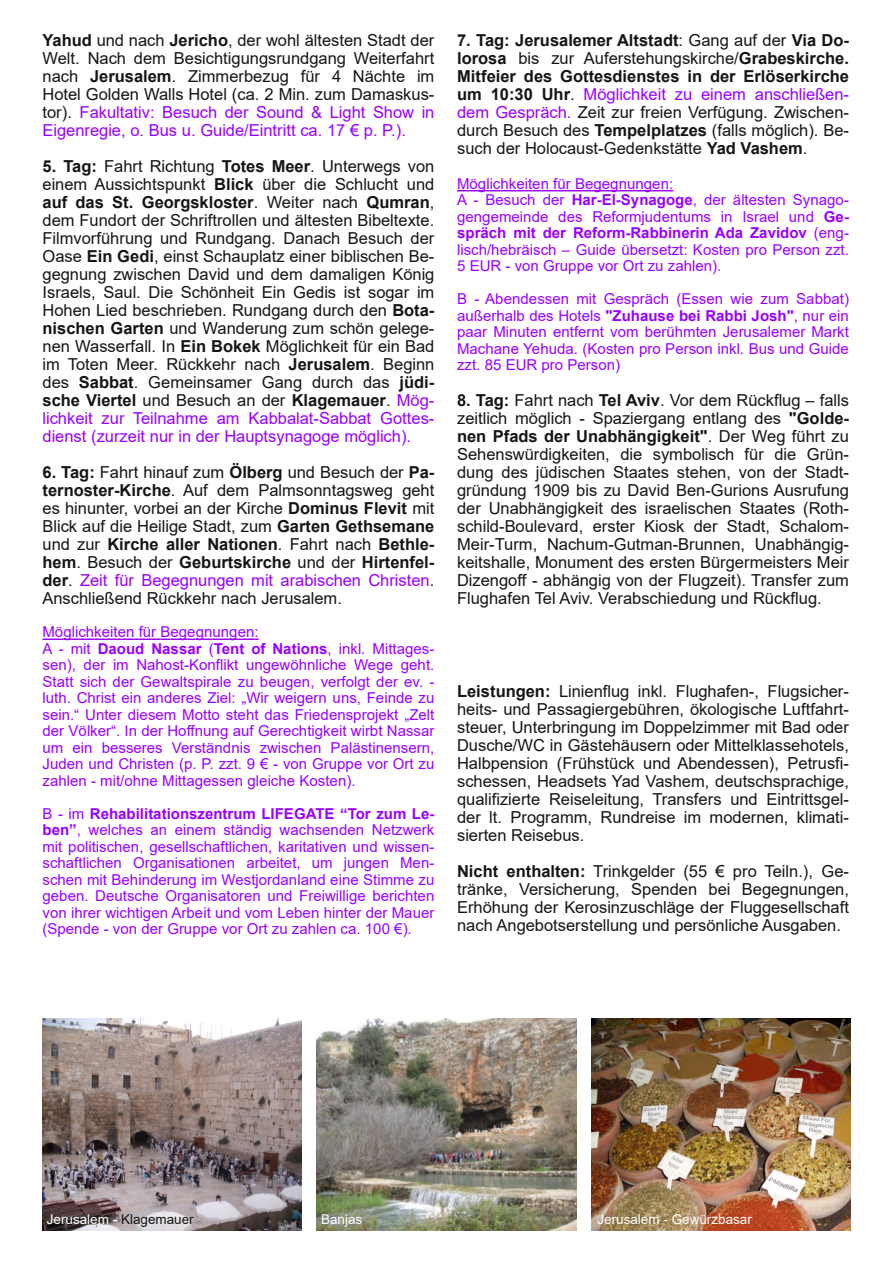
<style>
.page{position:relative;width:893px;height:1263px;background:#fff}
.page>*{position:absolute;margin:0;border:0;box-sizing:border-box;transform-origin:0 0}
.t1{font:16.5px/18px "Arial";color:#171513;text-align:justify}
.t2{font:15px/16.5px "Arial";letter-spacing:.005em;color:#90f}
.t3{font:13.5px "Arial";color:#fff}
.s1{font-weight:700}
.s2{color:#90f}
.s3{color:#171513}
</style>
<div class="page">
<img style="left:317px;top:1018px;width:259px;height:212px">
<svg style="left:43px;top:638px;width:216px;height:2px"></svg>
<svg style="left:457px;top:190px;width:216px;height:1px"></svg>
<img style="left:43px;top:1018px;width:259px;height:213px">
<img style="left:591px;top:1018px;width:259px;height:213px">
<p class="t1" style="left:43px;top:31px;width:393px"><span class="s1">Yahud</span> und nach <span class="s1">Jericho</span>, der wohl ältesten Stadt der Welt. Nach dem Besichtigungsrundgang Weiterfahrt nach <span class="s1">Jerusalem</span>. Zimmerbezug für 4 Nächte im Hotel Golden Walls Hotel (ca. 2 Min. zum Damaskus&shy;tor). <span class="s2">Fakultativ: Besuch der Sound &amp; Light Show in Eigenregie, o. Bus u. Guide/Eintritt ca. 17 € p. P.).</span></p>
<p class="t1" style="left:43px;top:157px;width:393px"><span class="s1">5. Tag:</span> Fahrt Richtung <span class="s1">Totes Meer</span>. Unterwegs von einem Aussichtspunkt <span class="s1">Blick</span> über die Schlucht und <span class="s1">auf das St. Georgskloster</span>. Weiter nach <span class="s1">Qumran</span>, dem Fundort der Schriftrollen und ältesten Bibeltexte.<br>Filmvorführung und Rundgang. Danach Besuch der Oase <span class="s1">Ein Gedi</span>, einst Schauplatz einer biblischen Be&shy;gegnung zwischen David und dem damaligen König Israels, Saul. Die Schönheit Ein Gedis ist sogar im Hohen Lied beschrieben. Rundgang durch den <span class="s1">Bota&shy;nischen Garten</span> und Wanderung zum schön gelege&shy;nen Wasserfall. In <span class="s1">Ein Bokek</span> Möglichkeit für ein Bad im Toten Meer. Rückkehr nach <span class="s1">Jerusalem</span>. Beginn des <span class="s1">Sabbat</span>. Gemeinsamer Gang durch das <span class="s1">jüdi&shy;sche Viertel</span> und Besuch an der <span class="s1">Klagemauer</span>. <span class="s2">Mög&shy;lichkeit zur Teilnahme am Kabbalat-Sabbat Gottes&shy;dienst (zurzeit nur in der Hauptsynagoge möglich).</span></p>
<p class="t1" style="left:43px;top:463px;width:393px"><span class="s1">6. Tag:</span> Fahrt hinauf zum <span class="s1">Ölberg</span> und Besuch der <span class="s1">Pa&shy;ternoster-Kirche</span>. Auf dem Palmsonntagsweg geht es hinunter, vorbei an der Kirche <span class="s1">Dominus Flevit</span> mit Blick auf die Heilige Stadt, zum <span class="s1">Garten Gethsemane </span>und zur <span class="s1">Kirche aller Nationen</span>. Fahrt nach <span class="s1">Bethle&shy;hem</span>. Besuch der <span class="s1">Geburtskirche</span> und der <span class="s1">Hirtenfel&shy;der</span>. <span class="s2">Zeit für Begegnungen mit arabischen Christen</span>.<br>Anschließend Rückkehr nach Jerusalem.</p>
<p class="t2" style="left:43px;top:624px;width:393px">Möglichkeiten für Begegnungen:<br>A - mit <span class="s1">Daoud Nassar</span> (<span class="s1">Tent of Nations</span>, inkl. Mittages&shy;sen), der im Nahost-Konflikt ungewöhnliche Wege geht.<br>Statt sich der Gewaltspirale zu beugen, verfolgt der ev. - luth. Christ ein anderes Ziel: „Wir weigern uns, Feinde zu sein.“ Unter diesem Motto steht das Friedensprojekt „Zelt der Völker“. In der Hoffnung auf Gerechtigkeit wirbt Nassar um ein besseres Verständnis zwischen Palästinensern, Juden und Christen (p. P. zzt. 9 € - von Gruppe vor Ort zu zahlen - mit/ohne Mittagessen gleiche Kosten).</p>
<p class="t2" style="left:43px;top:805px;width:393px;text-align:justify">B - im <span class="s1">Rehabilitationszentrum LIFEGATE “Tor zum Le&shy;ben”</span>, welches an einem ständig wachsenden Netzwerk mit politischen, gesellschaftlichen, karitativen und wissen&shy;schaftlichen Organisationen arbeitet, um jungen Men&shy;schen mit Behinderung im Westjordanland eine Stimme zu geben. Deutsche Organisatoren und Freiwillige berichten von ihrer wichtigen Arbeit und vom Leben hinter der Mauer (Spende - von der Gruppe vor Ort zu zahlen ca. 100 €).</p>
<p class="t1" style="left:457px;top:31px;width:393px"><span class="s1">7. Tag: Jerusalemer Altstadt</span>: Gang auf der <span class="s1">Via Do&shy;lorosa</span> bis zur Auferstehungskirche/<span class="s1">Grabeskirche.<br>Mitfeier des Gottesdienstes in der Erlöserkirche um 10:30 Uhr</span>. <span class="s2">Möglichkeit zu einem anschließen&shy;dem Gespräch.</span> Zeit zur freien Verfügung. Zwischen&shy;durch Besuch des <span class="s1">Tempelplatzes</span> (falls möglich). Be&shy;such der Holocaust-Gedenkstätte <span class="s1">Yad Vashem</span>.</p>
<p class="t2" style="left:457px;top:175px;width:393px">Möglichkeiten für Begegnungen:<br>A - Besuch der <span class="s1">Har-El-Synagoge</span>, der ältesten Synago&shy;gengemeinde des Reformjudentums in Israel und <span class="s1">Ge&shy;spräch mit der Reform-Rabbinerin Ada Zavidov</span> (eng&shy;lisch/hebräisch – Guide übersetzt: Kosten pro Person zzt.<br>5 EUR - von Gruppe vor Ort zu zahlen).</p>
<p class="t2" style="left:457px;top:291px;width:393px;text-align:justify">B - Abendessen mit Gespräch (Essen wie zum Sabbat) außerhalb des Hotels <span class="s1">"Zuhause bei Rabbi Josh"</span>, nur ein paar Minuten entfernt vom berühmten Jerusalemer Markt Machane Yehuda. (Kosten pro Person inkl. Bus und Guide zzt. 85 EUR pro Person)</p>
<p class="t1" style="left:457px;top:391px;width:393px"><span class="s1">8. Tag:</span> Fahrt nach <span class="s1">Tel Aviv</span>. Vor dem Rückflug – falls zeitlich möglich - Spaziergang entlang des <span class="s1">"Golde&shy;nen Pfads der Unabhängigkeit"</span>. Der Weg führt zu Sehenswürdigkeiten, die symbolisch für die Grün&shy;dung des jüdischen Staates stehen, von der Stadt&shy;gründung 1909 bis zu David Ben-Gurions Ausrufung der Unabhängigkeit des israelischen Staates (Roth&shy;schild-Boulevard, erster Kiosk der Stadt, Schalom-Meir-Turm, Nachum-Gutman-Brunnen, Unabhängig&shy;keitshalle, Monument des ersten Bürgermeisters Meir Dizengoff - abhängig von der Flugzeit). Transfer zum Flughafen Tel Aviv. Verabschiedung und Rückflug.</p>
<p class="t1" style="left:457px;top:682px;width:393px"><span class="s1">Leistungen:</span> Linienflug inkl. Flughafen-, Flugsicher&shy;heits- und Passagiergebühren, ökologische Luftfahrt&shy;steuer, Unterbringung im Doppelzimmer mit Bad oder Dusche/WC in Gästehäusern oder Mittelklassehotels, Halbpension (Frühstück und Abendessen), Petrusfi&shy;schessen, Headsets Yad Vashem, deutschsprachige, qualifizierte Reiseleitung, Transfers und Eintrittsgel&shy;der lt. Programm, Rundreise im modernen, klimati&shy;sierten Reisebus.</p>
<p class="t1" style="left:457px;top:862px;width:393px"><span class="s1">Nicht enthalten:</span> Trinkgelder (55 € pro Teiln.), Ge&shy;tränke, Versicherung, Spenden bei Begegnungen, Erhöhung der Kerosinzuschläge der Fluggesellschaft nach Angebotserstellung und persönliche Ausgaben.</p>
<p class="t3" style="left:47px;top:1211px;width:148px">Jerusalem - <span class="s3">Klagemauer</span></p>
<p class="t3" style="left:321px;top:1211px;width:43px">Banjas</p>
<p class="t3" style="left:597px;top:1212px;width:156px">Jerusalem - Gewürzbasar</p>
</div>
